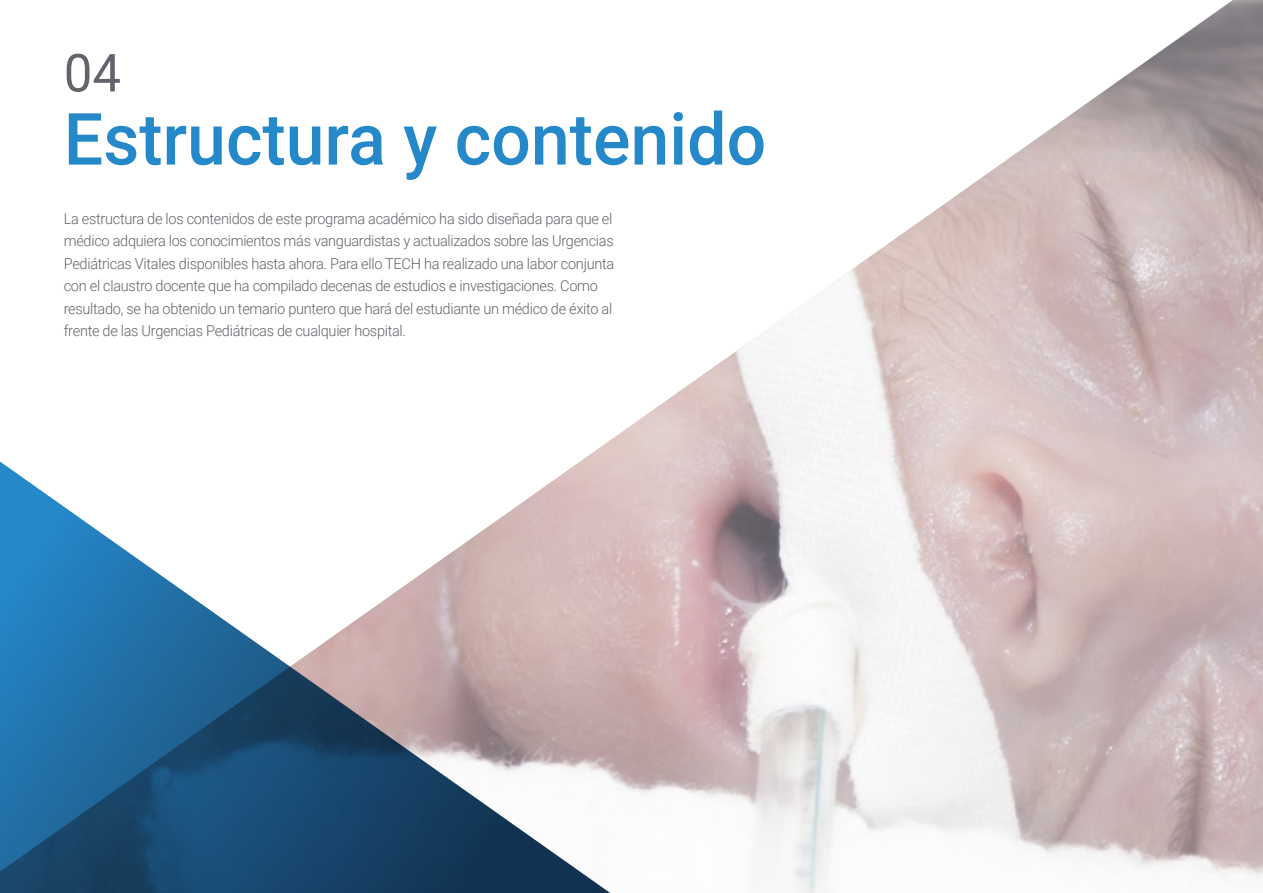
<style>
.page{position:relative;width:1263px;height:893px;background:#fff}
.page>*{position:absolute;margin:0;border:0;box-sizing:border-box;transform-origin:0 0}
.t1{font:500 72px "Roboto";color:#2488c9}
.t2{font:52.5px "Roboto";color:#61646a}
.t3{font:300 15px/22.5px "Roboto";letter-spacing:-.02em;color:#61646a}
</style>
<div class="page">
<img style="left:602px;top:0;width:661px;height:893px">
<svg style="left:0;top:446px;width:640px;height:447px"></svg>
<h2 class="t2" style="left:64px;top:36px;width:59px">04</h2>
<h1 class="t1" style="left:64px;top:89px;width:704px">Estructura y contenido</h1>
<p class="t3" style="left:64px;top:207px;width:552px">La estructura de los contenidos de este programa académico ha sido diseñada para que el médico adquiera los conocimientos más vanguardistas y actualizados sobre las Urgencias Pediátricas Vitales disponibles hasta ahora. Para ello TECH ha realizado una labor conjunta con el claustro docente que ha compilado decenas de estudios e investigaciones. Como resultado, se ha obtenido un temario puntero que hará del estudiante un médico de éxito al frente de las Urgencias Pediátricas de cualquier hospital.</p>
</div>
